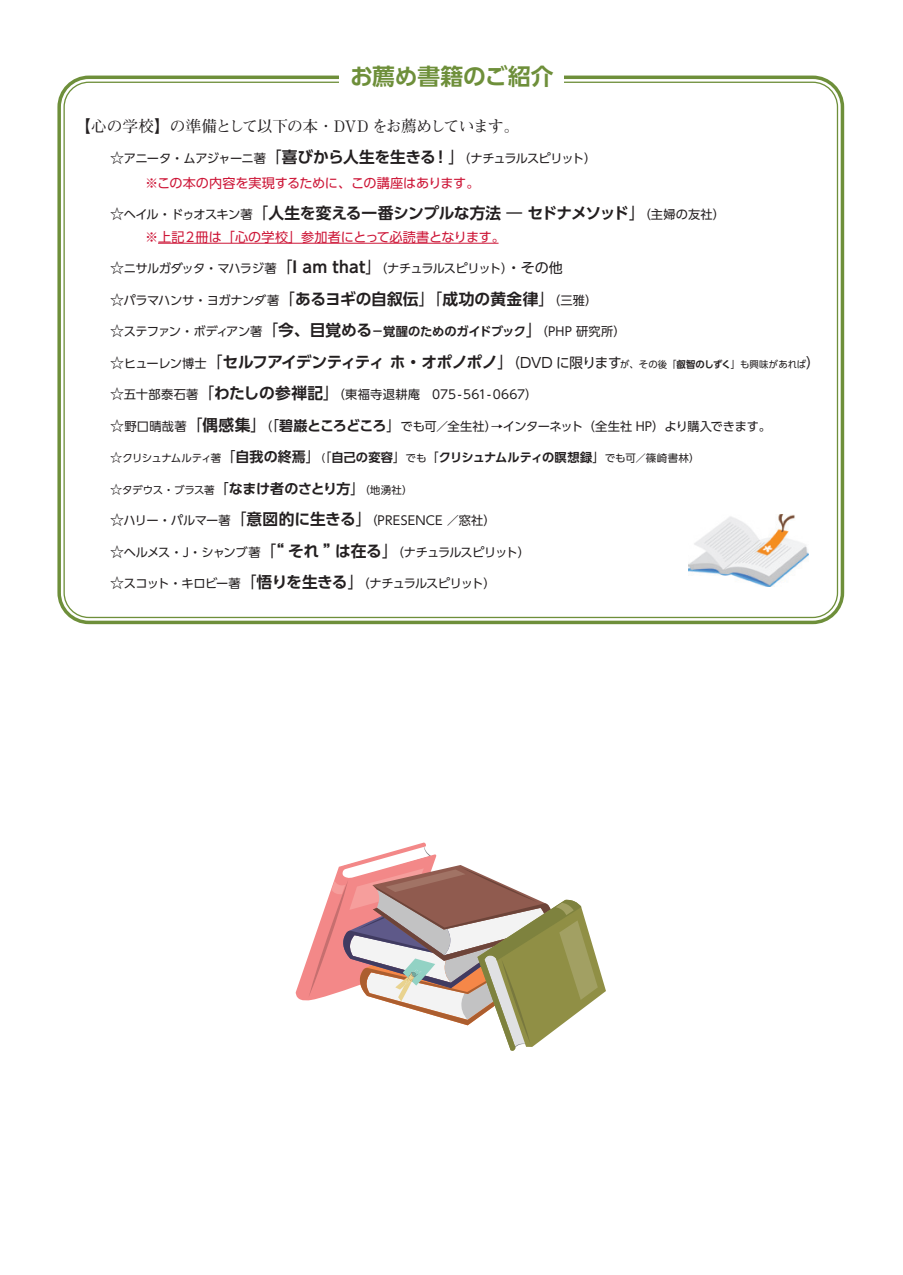
<style>
.page{position:relative;width:903px;height:1275px;background:#fff}
.page>*{position:absolute;margin:0;border:0;box-sizing:border-box;transform-origin:0 0}
.t1{font:700 22.75px "UD Shin Go Pro De";letter-spacing:-.005em;color:#6e8f3a}
.t2{font:700 15.75px "UD Shin Go Pro De";letter-spacing:-.04em;color:#231f20}
.t3{font:700 15.75px "Futo Min A101 Pro";letter-spacing:-.04em;color:#231f20}
.t4{font:13.12px "UD Shin Go Pro";letter-spacing:-.015em;color:#cd1637}
.t5{font:12.25px "UD Shin Go Pro";letter-spacing:-.08em;color:#231f20}
.t6{font:12.25px "UD Shin Go Pro";letter-spacing:-.01em;color:#231f20}
.t7{font:12.25px "UD Shin Go Pro";letter-spacing:-.04em;color:#231f20}
.t8{font:12.25px "UD Shin Go Pro";letter-spacing:-.06em;color:#231f20}
.t9{font:12.25px "UD Shin Go Pro";letter-spacing:-.065em;color:#231f20}
.t10{font:12.25px "UD Shin Go Pro";letter-spacing:.01em;color:#231f20}
.t11{font:12.25px "UD Shin Go Pro";letter-spacing:-.02em;color:#231f20}
.t12{font:12.25px "UD Shin Go Pro";letter-spacing:.005em;color:#231f20}
.t13{font:10.5px "UD Shin Go Pro";letter-spacing:-.035em;color:#231f20}
.s1{font-size:14px}
.s2{font-size:15.75px}
.s3{font-family:"UD Shin Go Pro De";font-weight:700;font-size:15.75px}
.s4{font-family:"UD Shin Go Pro";font-weight:400;font-size:14px}
.s5{font-family:"UD Shin Go Pro";font-weight:400;font-size:12.25px}
.s6{font-family:"UD Shin Go Pro";font-weight:400}
.s7{font-family:"UD Shin Go Pro De";font-weight:700}
.s8{font-family:"UD Shin Go Pro";font-weight:400;font-size:9.62px}
.s9{font-size:9.62px}
.s10{font-family:"UD Shin Go Pro De";font-weight:700;font-size:14px}
.s11{font-size:12.25px}
.s12{font-family:"UD Shin Go Pro De";font-weight:700;font-size:12.25px}
</style>
<div class="page">
<img style="left:688px;top:515px;width:120px;height:71px">
<div style="left:57px;top:76px;width:787px;height:548px;border:4px solid #6e8f3a;border-radius:30px"></div>
<div style="left:339px;top:57px;width:224px;height:47px;background:#fff"></div>
<hr style="left:158px;top:243px;width:340px;height:1px;background:#cd1637">
<svg style="left:296px;top:842px;width:310px;height:209px"></svg>
<p class="t1" style="left:350px;top:58px;width:205px">お薦め書籍のご紹介</p>
<p class="t3" style="left:75px;top:113px;width:446px">【心の学校】の準備として以下の本・DVD をお薦めしています。</p>
<p class="t9" style="left:110px;top:149px;width:488px"><span class="s1">☆</span>アニータ・ムアジャーニ著<span class="s2">「</span><span class="s3">喜びから人生を生きる！</span><span class="s2">」</span>（ナチュラルスピリット）</p>
<p class="t4" style="left:145px;top:172px;width:336px">※この本の内容を実現するために、この講座はあります。</p>
<p class="t2" style="left:110px;top:200px;width:616px"><span class="s4">☆</span><span class="s5">ヘイル・ドゥオスキン著</span><span class="s6">「</span>人生を変える一番シンプルな方法 ― セドナメソッド<span class="s6">」</span><span class="s5">（主婦の友社）</span></p>
<p class="t4" style="left:145px;top:226px;width:361px">※上記２冊は「心の学校」参加者にとって必読書となります。</p>
<p class="t8" style="left:110px;top:259px;width:454px"><span class="s1">☆</span>ニサルガダッタ・マハラジ著<span class="s2">「</span><span class="s3">I am that</span><span class="s2">」</span>（ナチュラルスピリット）<span class="s1">・その他</span></p>
<p class="t11" style="left:110px;top:290px;width:489px"><span class="s1">☆</span>パラマハンサ・ヨガナンダ著<span class="s2">「</span><span class="s3">あるヨギの自叙伝</span><span class="s2">」「</span><span class="s3">成功の黄金律</span><span class="s2">」</span>（三雅）</p>
<p class="t7" style="left:110px;top:322px;width:517px"><span class="s1">☆</span>ステファン・ボディアン著<span class="s2">「</span><span class="s3">今、目覚める</span><span class="s7">－覚醒のためのガイドブック</span><span class="s2">」</span>（PHP 研究所）</p>
<p class="t2" style="left:110px;top:349px;width:711px"><span class="s4">☆</span><span class="s5">ヒューレン博士</span><span class="s6">「</span>セルフアイデンティティ ホ・オポノポノ<span class="s6">」</span><span class="s4">（DVD に限ります</span><span class="s8">が、その後「</span><span class="s9">叡智のしずく</span><span class="s8">」も興味があれば</span><span class="s4">）</span></p>
<p class="t10" style="left:110px;top:385px;width:429px"><span class="s1">☆</span>五十部泰石著<span class="s2">「</span><span class="s3">わたしの参禅記</span><span class="s2">」</span>（東福寺退耕庵　075-561-0667）</p>
<p class="t6" style="left:110px;top:416px;width:662px"><span class="s1">☆</span>野口晴哉著<span class="s2">「</span><span class="s3">偶感集</span><span class="s2">」</span>（<span class="s1">「</span><span class="s10">碧巌ところどころ</span><span class="s1">」</span>でも可／全生社）→インターネット（全生社 HP）より購入できます。</p>
<p class="t13" style="left:110px;top:450px;width:591px"><span class="s11">☆</span>クリシュナムルティ著<span class="s1">「</span><span class="s10">自我の終焉</span><span class="s1">」</span>（<span class="s11">「</span><span class="s12">自己の変容</span><span class="s11">」</span>でも<span class="s11">「</span><span class="s12">クリシュナムルティの瞑想録</span><span class="s11">」</span>でも可／篠崎書林）</p>
<p class="t13" style="left:110px;top:481px;width:304px"><span class="s11">☆</span>タデウス・ブラス著<span class="s1">「</span><span class="s10">なまけ者のさとり方</span><span class="s1">」</span>（地湧社）</p>
<p class="t12" style="left:110px;top:511px;width:387px"><span class="s1">☆</span>ハリー・パルマー著<span class="s2">「</span><span class="s3">意図的に生きる</span><span class="s2">」</span>（PRESENCE ／窓社）</p>
<p class="t5" style="left:110px;top:542px;width:421px"><span class="s1">☆</span>ヘルメス・J・シャンブ著<span class="s2">「</span><span class="s3">“ それ ”は在る</span><span class="s2">」</span>（ナチュラルスピリット）</p>
<p class="t5" style="left:110px;top:574px;width:387px"><span class="s1">☆</span>スコット・キロビー著<span class="s2">「</span><span class="s3">悟りを生きる</span><span class="s2">」</span>（ナチュラルスピリット）</p>
</div>
